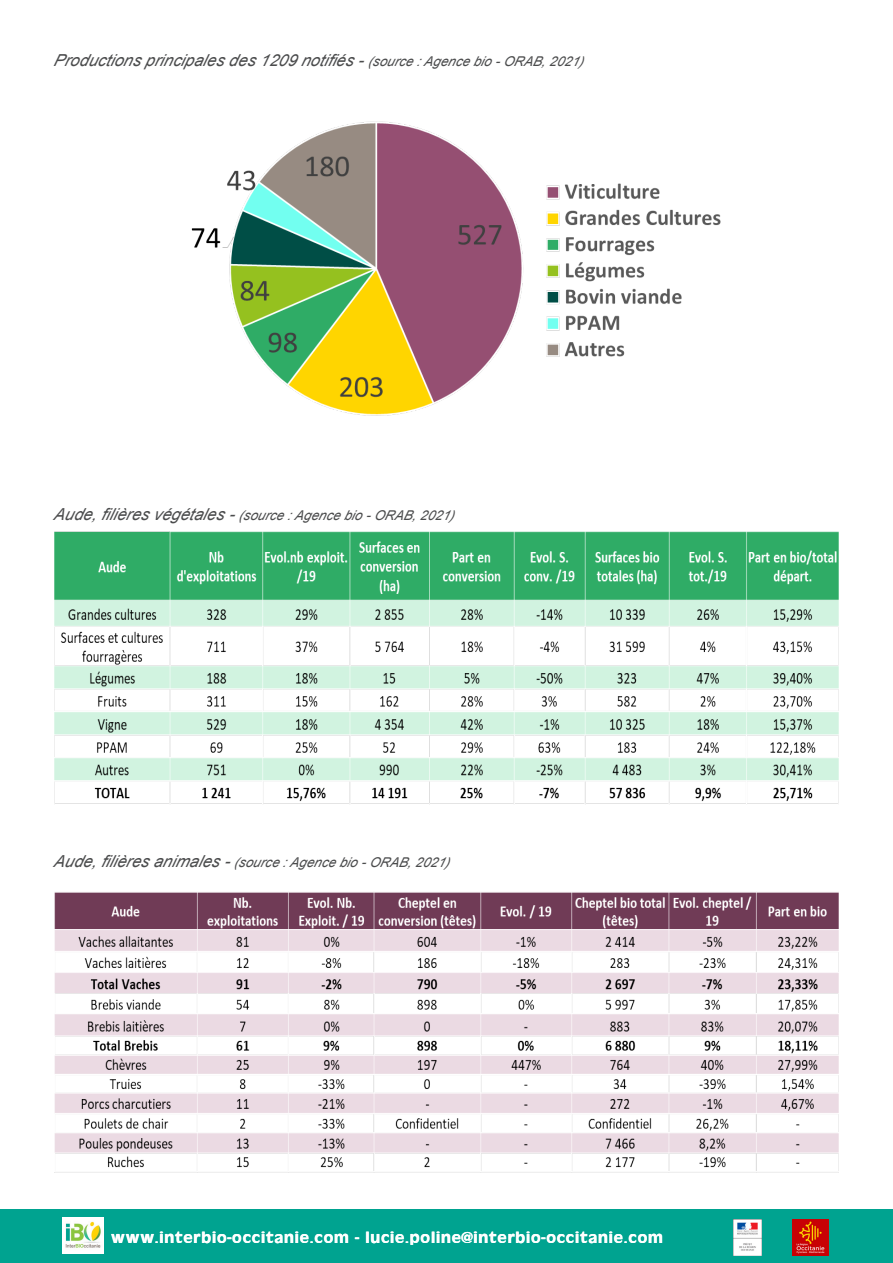
<style>
.page{position:relative;width:893px;height:1263px;background:#fff}
.page>*{position:absolute;margin:0;border:0;box-sizing:border-box;transform-origin:0 0}
.ENCART{font:italic 16.5px "Arial";color:#4b4c4d}
.t1{font:16.5px "Antique Olive";letter-spacing:.05em;color:#fff}
.ENCART-2{font:italic 13.5px "Arial";color:#4b4c4d}
.s1{font-size:13.5px}
.s2{font-size:16.5px}
</style>
<div class="page">
<div style="left:0;top:1209px;width:893px;height:54px;background:#00a390"></div>
<img style="left:54px;top:892px;width:785px;height:281px">
<img style="left:54px;top:531px;width:785px;height:274px">
<img style="left:191px;top:121px;width:530px;height:295px">
<img style="left:733px;top:1220px;width:28px;height:36px">
<img style="left:793px;top:1220px;width:36px;height:36px">
<img style="left:62px;top:1217px;width:42px;height:36px">
<p class="ENCART" style="left:53px;top:50px;width:532px">Productionsprincipalesdes1209notifiés-<span class="s1">(source:Agencebio-ORAB,2021)</span></p>
<p class="ENCART-2" style="left:53px;top:507px;width:403px"><span class="s2">Aude,filièresvégétales-</span>(source:Agencebio-ORAB,2021)</p>
<p class="ENCART-2" style="left:53px;top:853px;width:398px"><span class="s2">Aude,filièresanimales-</span>(source:Agencebio-ORAB,2021)</p>
<p class="t1" style="left:111px;top:1228px;width:553px">www.interbio-occitanie.com - lucie.poline@interbio-occitanie.com</p>
</div>
